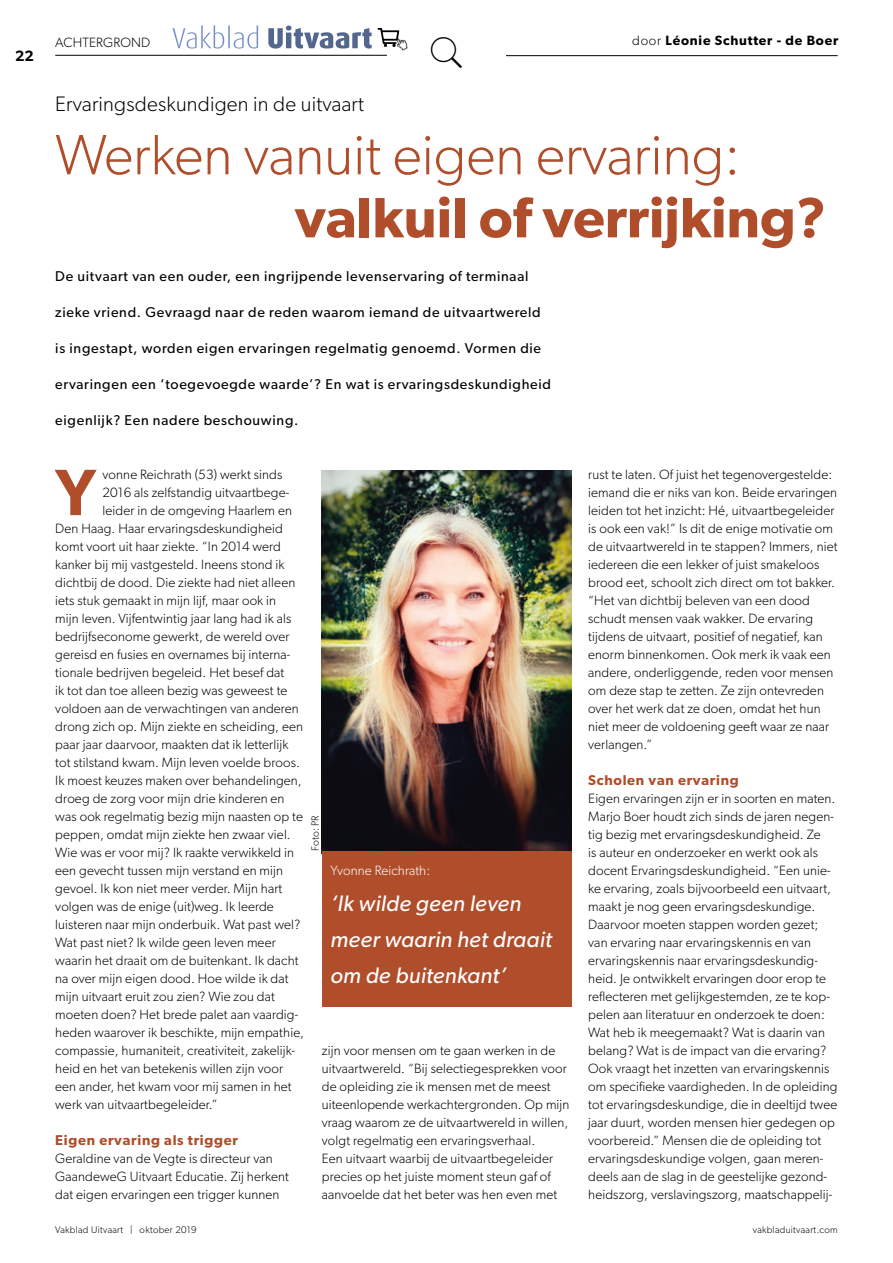
<style>
.page{position:relative;width:893px;height:1263px;background:#fff}
.page>*{position:absolute;margin:0;border:0;box-sizing:border-box;transform-origin:0 0}
.Initiaal_sans{font:600 65.7px "Gibson";color:#b04d2a}
.Kop_sans{font:300 57px/63px "Gibson";color:#b04d2a}
.Platte_tekst_sans_9{font:italic 22.5px/36px "Gibson";letter-spacing:.01em;color:#fff}
.Fotobijschrift_LL{font:300 21px "Gibson";letter-spacing:.01em;color:#000}
.t1{font:600 15px "Gibson";color:#000}
.Intro_sans_regular_9{font:14.25px "Gibson";letter-spacing:.05em;color:#000}
.Tussenkop_sans{font:600 14.25px "Gibson";letter-spacing:.05em;color:#b04d2a}
.Platte_tekst_sans_9-2{font:300 13.5px/18px "Gibson";letter-spacing:.01em;color:#000}
.Initiaal_sans-2{font:300 13.5px "Gibson";letter-spacing:.01em;color:#000}
.t2{font:600 13.5px "Gibson";letter-spacing:.06em;color:#000}
.Platte_tekst_sans_9-3{font:300 13.5px "Gibson";letter-spacing:.01em;color:#fff}
.Rubrieksnaam{font:300 13.5px "Gibson";letter-spacing:.01em;color:#000}
.Fotocredits{font:300 10.5px "Gibson";color:#000}
.t3{font:300 9.75px "Gibson";letter-spacing:.03em;color:#000}
.s1{font-weight:300}
.s2{font-weight:600}
</style>
<div class="page">
<hr style="left:55px;top:55px;width:332px;height:1px;background:#000">
<hr style="left:506px;top:55px;width:332px;height:1px;background:#000">
<img style="left:322px;top:470px;width:249px;height:381px">
<div style="left:322px;top:851px;width:249px;height:156px;background:#b04d2a"></div>
<img style="left:172px;top:25px;width:200px;height:24px">
<img style="left:377px;top:28px;width:10px;height:19px">
<img style="left:387px;top:30px;width:21px;height:21px">
<p class="t1" style="left:15px;top:47px;width:20px">22</p>
<p class="Rubrieksnaam" style="left:55px;top:34px;width:96px">ACHTERGROND</p>
<p class="t2" style="left:632px;top:32px;width:208px"><span class="s1">door</span> Léonie Schutter - de Boer</p>
<p class="Fotobijschrift_LL" style="left:55px;top:91px;width:310px">Ervaringsdeskundigen in de uitvaart</p>
<p class="Kop_sans" style="left:295px;top:123px;width:533px;text-indent:-239px">Werken vanuit eigen ervaring: <span class="s2">valkuil of verrijking?</span></p>
<p class="Intro_sans_regular_9" style="left:55px;top:268px;width:475px">De uitvaart van een ouder, een ingrijpende levenservaring of terminaal</p>
<p class="Intro_sans_regular_9" style="left:55px;top:304px;width:487px">zieke vriend. Gevraagd naar de reden waarom iemand de uitvaartwereld</p>
<p class="Intro_sans_regular_9" style="left:55px;top:340px;width:487px">is ingestapt, worden eigen ervaringen regelmatig genoemd. Vormen die</p>
<p class="Intro_sans_regular_9" style="left:55px;top:376px;width:497px">ervaringen een ‘toegevoegde waarde’? En wat is ervaringsdeskundigheid</p>
<p class="Intro_sans_regular_9" style="left:55px;top:412px;width:245px">eigenlijk? Een nadere beschouwing.</p>
<p class="Initiaal_sans" style="left:55px;top:453px;width:42px">Y</p>
<p class="Initiaal_sans-2" style="left:103px;top:466px;width:181px">vonne Reichrath (53) werkt sinds</p>
<p class="Initiaal_sans-2" style="left:103px;top:484px;width:188px">2016 als zelfstandig uitvaartbege-</p>
<p class="Initiaal_sans-2" style="left:103px;top:502px;width:191px">leider in de omgeving Haarlem en</p>
<p class="Initiaal_sans-2" style="left:55px;top:520px;width:229px">Den Haag. Haar ervaringsdeskundigheid</p>
<p class="Initiaal_sans-2" style="left:55px;top:538px;width:227px">komt voort uit haar ziekte. “In 2014 werd</p>
<p class="Initiaal_sans-2" style="left:55px;top:556px;width:231px">kanker bij mij vastgesteld. Ineens stond ik</p>
<p class="Initiaal_sans-2" style="left:55px;top:574px;width:241px">dichtbij de dood. Die ziekte had niet alleen</p>
<p class="Initiaal_sans-2" style="left:55px;top:592px;width:222px">iets stuk gemaakt in mijn lijf, maar ook in</p>
<p class="Initiaal_sans-2" style="left:55px;top:610px;width:238px">mijn leven. Vijfentwintig jaar lang had ik als</p>
<p class="Initiaal_sans-2" style="left:55px;top:628px;width:236px">bedrijfseconome gewerkt, de wereld over</p>
<p class="Initiaal_sans-2" style="left:55px;top:646px;width:237px">gereisd en fusies en overnames bij interna-</p>
<p class="Initiaal_sans-2" style="left:55px;top:664px;width:231px">tionale bedrijven begeleid. Het besef dat</p>
<p class="Initiaal_sans-2" style="left:55px;top:682px;width:234px">ik tot dan toe alleen bezig was geweest te</p>
<p class="Initiaal_sans-2" style="left:55px;top:700px;width:245px">voldoen aan de verwachtingen van anderen</p>
<p class="Initiaal_sans-2" style="left:55px;top:718px;width:249px">drong zich op. Mijn ziekte en scheiding, een</p>
<p class="Initiaal_sans-2" style="left:55px;top:736px;width:235px">paar jaar daarvoor, maakten dat ik letterlijk</p>
<p class="Initiaal_sans-2" style="left:55px;top:754px;width:246px">tot stilstand kwam. Mijn leven voelde broos.</p>
<p class="Initiaal_sans-2" style="left:55px;top:772px;width:248px">Ik moest keuzes maken over behandelingen,</p>
<p class="Initiaal_sans-2" style="left:55px;top:790px;width:231px">droeg de zorg voor mijn drie kinderen en</p>
<p class="Initiaal_sans-2" style="left:55px;top:808px;width:249px">was ook regelmatig bezig mijn naasten op te</p>
<p class="Initiaal_sans-2" style="left:55px;top:826px;width:237px">peppen, omdat mijn ziekte hen zwaar viel.</p>
<p class="Initiaal_sans-2" style="left:55px;top:844px;width:240px">Wie was er voor mij? Ik raakte verwikkeld in</p>
<p class="Initiaal_sans-2" style="left:55px;top:862px;width:229px">een gevecht tussen mijn verstand en mijn</p>
<p class="Initiaal_sans-2" style="left:55px;top:880px;width:229px">gevoel. Ik kon niet meer verder. Mijn hart</p>
<p class="Initiaal_sans-2" style="left:55px;top:898px;width:220px">volgen was de enige (uit)weg. Ik leerde</p>
<p class="Initiaal_sans-2" style="left:55px;top:916px;width:247px">luisteren naar mijn onderbuik. Wat past wel?</p>
<p class="Initiaal_sans-2" style="left:55px;top:934px;width:222px">Wat past niet? Ik wilde geen leven meer</p>
<p class="Initiaal_sans-2" style="left:55px;top:952px;width:245px">waarin het draait om de buitenkant. Ik dacht</p>
<p class="Initiaal_sans-2" style="left:55px;top:970px;width:235px">na over mijn eigen dood. Hoe wilde ik dat</p>
<p class="Initiaal_sans-2" style="left:55px;top:988px;width:221px">mijn uitvaart eruit zou zien? Wie zou dat</p>
<p class="Initiaal_sans-2" style="left:55px;top:1006px;width:245px">moeten doen? Het brede palet aan vaardig-</p>
<p class="Initiaal_sans-2" style="left:55px;top:1024px;width:250px">heden waarover ik beschikte, mijn empathie,</p>
<p class="Initiaal_sans-2" style="left:55px;top:1042px;width:241px">compassie, humaniteit, creativiteit, zakelijk-</p>
<p class="Initiaal_sans-2" style="left:55px;top:1060px;width:229px">heid en het van betekenis willen zijn voor</p>
<p class="Initiaal_sans-2" style="left:55px;top:1078px;width:238px">een ander, het kwam voor mij samen in het</p>
<p class="Initiaal_sans-2" style="left:55px;top:1096px;width:164px">werk van uitvaartbegeleider.”</p>
<p class="Tussenkop_sans" style="left:55px;top:1132px;width:184px">Eigen ervaring als trigger</p>
<p class="Platte_tekst_sans_9-2" style="left:55px;top:1149px;width:235px">Geraldine van de Vegte is directeur van<br>GaandeweG Uitvaart Educatie. Zij herkent dat eigen ervaringen een trigger kunnen</p>
<p class="Fotocredits" style="left:309px;top:851px;width:37px;rotate:-90deg">Foto: PR</p>
<p class="Platte_tekst_sans_9-3" style="left:330px;top:862px;width:101px">Yvonne Reichrath:</p>
<p class="Platte_tekst_sans_9" style="left:330px;top:885px;width:223px">‘Ik wilde geen leven meer waarin het draait om de buitenkant’</p>
<p class="Platte_tekst_sans_9-2" style="left:322px;top:1041px;width:249px">zijn voor mensen om te gaan werken in de uitvaartwereld. “Bij selectiegesprekken voor de opleiding zie ik mensen met de meest uiteenlopende werkachtergronden. Op mijn vraag waarom ze de uitvaartwereld in willen, volgt regelmatig een ervaringsverhaal.<br>Een uitvaart waarbij de uitvaartbegeleider precies op het juiste moment steun gaf of aanvoelde dat het beter was hen even met</p>
<p class="Platte_tekst_sans_9-2" style="left:588px;top:465px;width:251px">rust te laten. Of juist het tegenovergestelde: iemand die er niks van kon. Beide ervaringen leiden tot het inzicht: Hé, uitvaartbegeleider is ook een vak!” Is dit de enige motivatie om de uitvaartwereld in te stappen? Immers, niet iedereen die een lekker of juist smakeloos brood eet, schoolt zich direct om tot bakker. “Het van dichtbij beleven van een dood schudt mensen vaak wakker. De ervaring tijdens de uitvaart, positief of negatief, kan enorm binnenkomen. Ook merk ik vaak een andere, onderliggende, reden voor mensen om deze stap te zetten. Ze zijn ontevreden over het werk dat ze doen, omdat het hun niet meer de voldoening geeft waar ze naar verlangen.”</p>
<p class="Tussenkop_sans" style="left:588px;top:772px;width:152px">Scholen van ervaring</p>
<p class="Platte_tekst_sans_9-2" style="left:588px;top:789px;width:251px">Eigen ervaringen zijn er in soorten en maten.<br>Marjo Boer houdt zich sinds de jaren negen&shy;tig bezig met ervaringsdeskundigheid. Ze<br>is auteur en onderzoeker en werkt ook als docent Ervaringsdeskundigheid. “Een unie&shy;ke ervaring, zoals bijvoorbeeld een uitvaart, maakt je nog geen ervaringsdeskundige.<br>Daarvoor moeten stappen worden gezet; van ervaring naar ervaringskennis en van ervaringskennis naar ervaringsdeskundig&shy;heid. Je ontwikkelt ervaringen door erop te reflecteren met gelijkgestemden, ze te kop&shy;pelen aan literatuur en onderzoek te doen:<br>Wat heb ik meegemaakt? Wat is daarin van belang? Wat is de impact van die ervaring?<br>Ook vraagt het inzetten van ervaringskennis om specifieke vaardigheden. In de opleiding tot ervaringsdeskundige, die in deeltijd twee jaar duurt, worden mensen hier gedegen op voorbereid.” Mensen die de opleiding tot ervaringsdeskundige volgen, gaan meren&shy;deels aan de slag in de geestelijke gezond&shy;heidszorg, verslavingszorg, maatschappelij-</p>
<p class="t3" style="left:55px;top:1223px;width:143px">Vakblad Uitvaart | oktober 2019</p>
<p class="t3" style="left:753px;top:1223px;width:86px">vakbladuitvaart.com</p>
</div>
